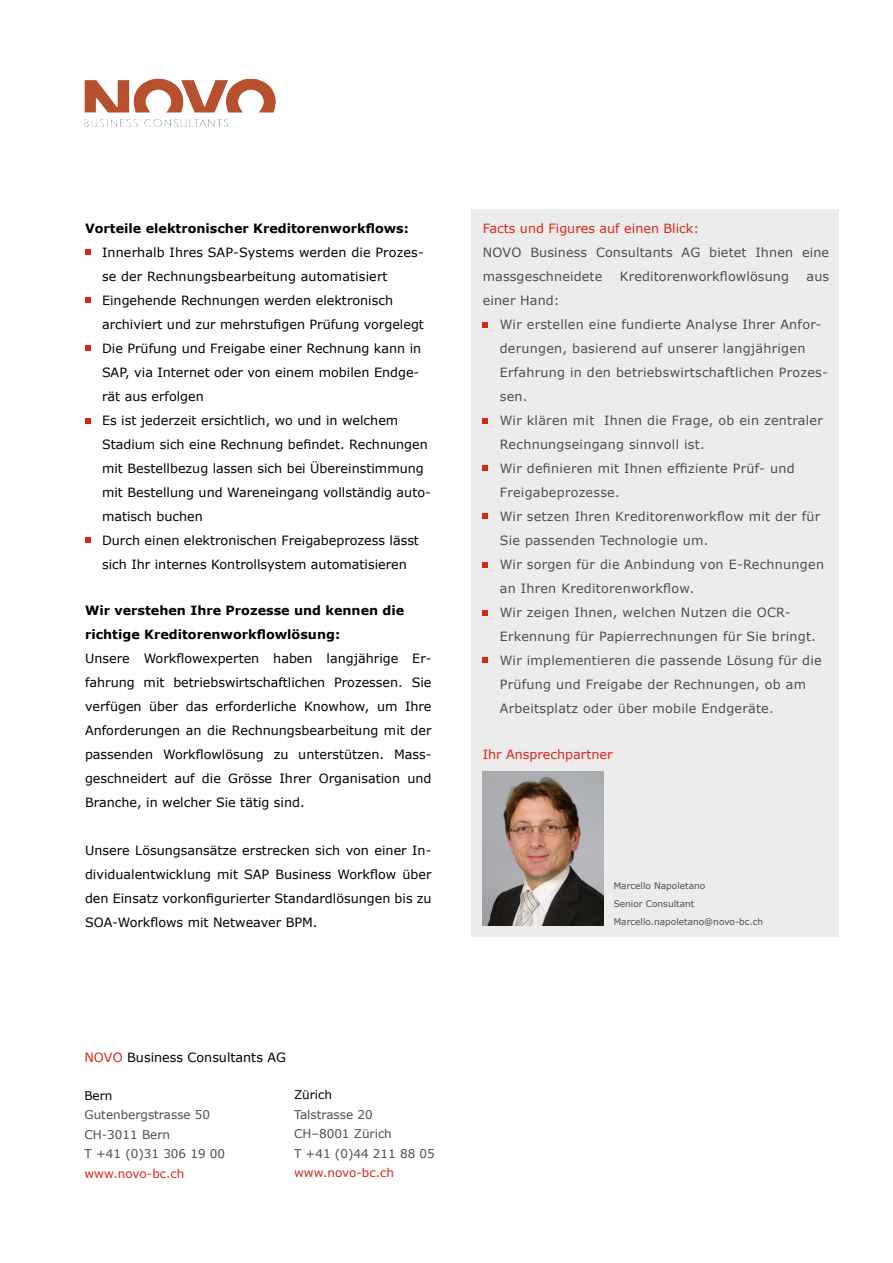
<style>
.page{position:relative;width:893px;height:1263px;background:#fff}
.page>*{position:absolute;margin:0;border:0;box-sizing:border-box;transform-origin:0 0}
.t1{font:12.75px/24px "Verdana";color:#000;text-align:justify}
.t2{font:12.75px/24px "Verdana";letter-spacing:.02em;color:#4d4d4c}
.t3{font:700 12.75px/24px "Verdana";color:#000}
.t4{font:12.75px "Verdana";color:#d82617}
.t5{font:12px/19.5px "Verdana";color:#4d4d4c}
.t6{font:12px "Verdana";color:#d82617}
.t7{font:12px "Verdana";color:#000}
.t8{font:9px/18px "Verdana";color:#4d4d4c}
.s1{color:#d82617}
</style>
<div class="page">
<img style="left:85px;top:79px;width:191px;height:34px">
<svg style="left:85px;top:250px;width:5px;height:5px"></svg>
<svg style="left:85px;top:298px;width:5px;height:5px"></svg>
<svg style="left:85px;top:418px;width:5px;height:5px"></svg>
<svg style="left:85px;top:538px;width:5px;height:5px"></svg>
<svg style="left:85px;top:346px;width:5px;height:5px"></svg>
<div style="left:472px;top:209px;width:367px;height:727px;background:#ececec"></div>
<svg style="left:482px;top:323px;width:5px;height:5px"></svg>
<svg style="left:483px;top:418px;width:5px;height:5px"></svg>
<svg style="left:483px;top:466px;width:5px;height:5px"></svg>
<svg style="left:482px;top:513px;width:5px;height:5px"></svg>
<svg style="left:482px;top:562px;width:5px;height:5px"></svg>
<svg style="left:483px;top:610px;width:5px;height:5px"></svg>
<svg style="left:482px;top:658px;width:5px;height:5px"></svg>
<img style="left:483px;top:772px;width:120px;height:154px">
<p class="t3" style="left:85px;top:216px;width:325px">Vorteile elektronischer Kreditorenworkflows:</p>
<p class="t1" style="left:102px;top:241px;width:330px;text-align:left">Innerhalb Ihres SAP-Systems werden die Prozes&shy;se der Rechnungsbearbeitung automatisiert Eingehende Rechnungen werden elektronisch archiviert und zur mehrstufigen Prüfung vorgelegt Die Prüfung und Freigabe einer Rechnung kann in SAP, via Internet oder von einem mobilen Endge&shy;rät aus erfolgen<br>Es ist jederzeit ersichtlich, wo und in welchem Stadium sich eine Rechnung befindet. Rechnungen mit Bestellbezug lassen sich bei Übereinstimmung mit Bestellung und Wareneingang vollständig auto&shy;matisch buchen<br>Durch einen elektronischen Freigabeprozess lässt sich Ihr internes Kontrollsystem automatisieren</p>
<p class="t3" style="left:85px;top:598px;width:321px">Wir verstehen Ihre Prozesse und kennen die richtige Kreditorenworkflowlösung:</p>
<p class="t1" style="left:85px;top:646px;width:348px">Unsere Workflowexperten haben langjährige Er&shy;fahrung mit betriebswirtschaftlichen Prozessen. Sie verfügen über das erforderliche Knowhow, um Ihre Anforderungen an die Rechnungsbearbeitung mit der passenden Workflowlösung zu unterstützen. Mass&shy;geschneidert auf die Grösse Ihrer Organisation und Branche, in welcher Sie tätig sind.</p>
<p class="t1" style="left:85px;top:838px;width:348px">Unsere Lösungsansätze erstrecken sich von einer In&shy;dividualentwicklung mit SAP Business Workflow über den Einsatz vorkonfigurierter Standardlösungen bis zu SOA-Workflows mit Netweaver BPM.</p>
<p class="t4" style="left:483px;top:220px;width:218px">Facts und Figures auf einen Blick:</p>
<p class="t2" style="left:483px;top:241px;width:348px">NOVO Business Consultants AG bietet Ihnen eine massgeschneidete</p>
<p class="t2" style="left:620px;top:265px;width:171px">Kreditorenworkflowlösung</p>
<p class="t2" style="left:807px;top:265px;width:24px">aus</p>
<p class="t2" style="left:500px;top:289px;width:330px;text-indent:-17px">einer Hand:<br>Wir erstellen eine fundierte Analyse Ihrer Anfor&shy;derungen, basierend auf unserer langjährigen Erfahrung in den betriebswirtschaftlichen Prozes&shy;sen.<br>Wir klären mit Ihnen die Frage, ob ein zentraler Rechnungseingang sinnvoll ist.<br>Wir definieren mit Ihnen effiziente Prüf- und Freigabeprozesse.<br>Wir setzen Ihren Kreditorenworkflow mit der für Sie passenden Technologie um.<br>Wir sorgen für die Anbindung von E-Rechnungen an Ihren Kreditorenworkflow.<br>Wir zeigen Ihnen, welchen Nutzen die OCR-Erkennung für Papierrechnungen für Sie bringt.<br>Wir implementieren die passende Lösung für die Prüfung und Freigabe der Rechnungen, ob am Arbeitsplatz oder über mobile Endgeräte.</p>
<p class="t4" style="left:483px;top:745px;width:131px">Ihr Ansprechpartner</p>
<p class="t8" style="left:614px;top:876px;width:151px">Marcello Napoletano<br>Senior Consultant<br>Marcello.napoletano@novo-bc.ch</p>
<p class="t1" style="left:84px;top:1045px;width:203px"><span class="s1">NOVO</span> Business Consultants AG</p>
<p class="t7" style="left:84px;top:1087px;width:30px">Bern</p>
<p class="t5" style="left:84px;top:1105px;width:142px">Gutenbergstrasse 50<br>CH-3011 Bern<br>T +41 (0)31 306 19 00</p>
<p class="t6" style="left:84px;top:1165px;width:101px">www.novo-bc.ch</p>
<p class="t7" style="left:294px;top:1086px;width:40px">Zürich</p>
<p class="t5" style="left:294px;top:1104px;width:142px">Talstrasse 20<br>CH–8001 Zürich<br>T +41 (0)44 211 88 05</p>
<p class="t6" style="left:294px;top:1164px;width:101px">www.novo-bc.ch</p>
</div>
